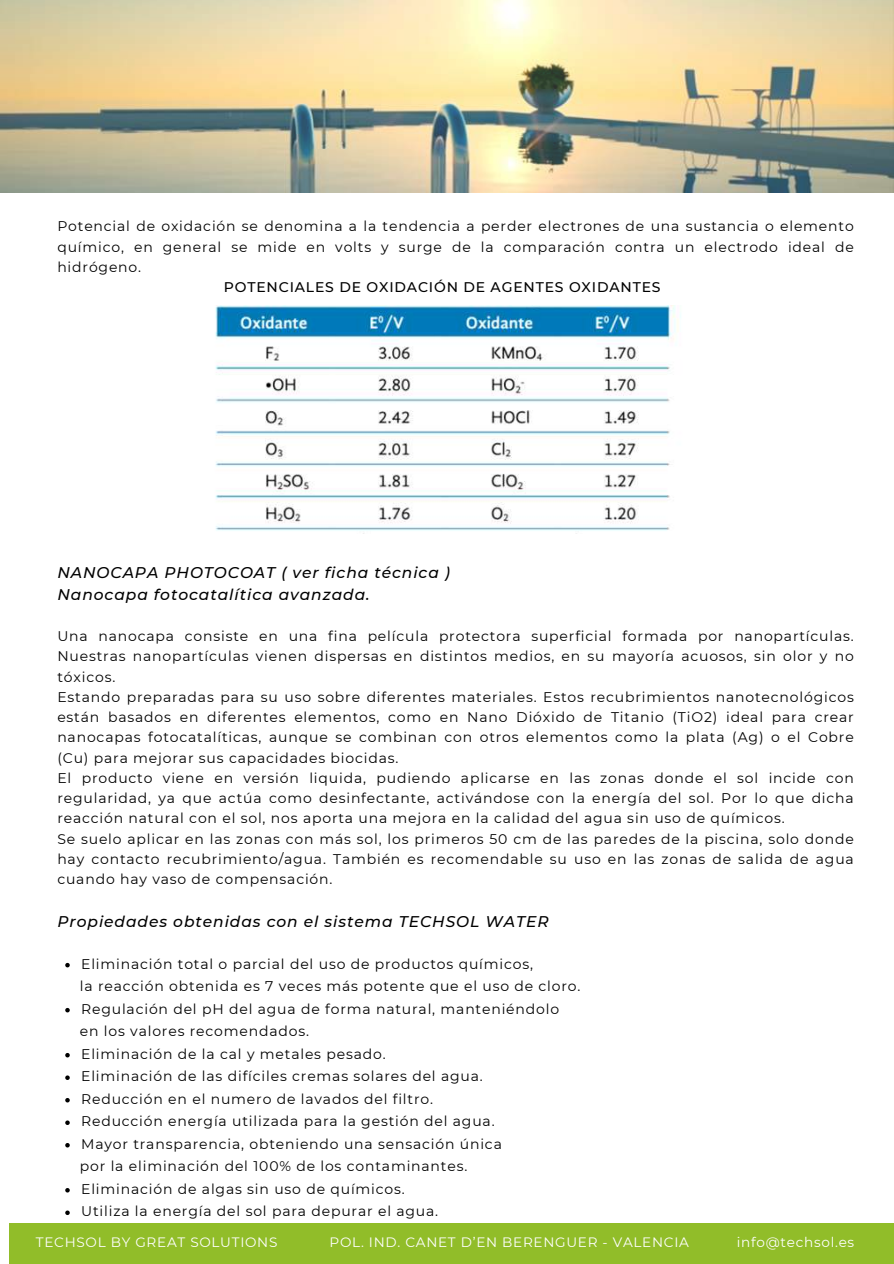
<style>
.page{position:relative;width:894px;height:1264px;background:#fff}
.page>*{position:absolute;margin:0;border:0;box-sizing:border-box;transform-origin:0 0}
.t1{font:italic 500 15.45px/22.5px "Montserrat";letter-spacing:.06em;color:#000}
.t2{font:13.95px/20.2px "Montserrat";letter-spacing:.06em;color:#000}
.t3{font:500 13.95px "Montserrat";letter-spacing:.06em;color:#000}
.t4{font:13.65px "Montserrat";letter-spacing:.055em;color:#fff}
</style>
<div class="page">
<div style="left:9px;top:1223px;width:884px;height:40px;background:#91bd29"></div>
<img style="left:0;top:0;width:893px;height:192px">
<svg style="left:65px;top:962px;width:5px;height:5px"></svg>
<svg style="left:65px;top:1007px;width:5px;height:5px"></svg>
<svg style="left:65px;top:1053px;width:5px;height:4px"></svg>
<svg style="left:65px;top:1075px;width:5px;height:4px"></svg>
<svg style="left:65px;top:1098px;width:5px;height:4px"></svg>
<svg style="left:65px;top:1120px;width:5px;height:4px"></svg>
<svg style="left:65px;top:1143px;width:5px;height:4px"></svg>
<svg style="left:65px;top:1188px;width:5px;height:4px"></svg>
<svg style="left:65px;top:1210px;width:5px;height:4px"></svg>
<img style="left:215px;top:305px;width:466px;height:226px">
<p class="t2" style="left:57px;top:216px;width:797px;text-align:justify">Potencial de oxidación se denomina a la tendencia a perder electrones de una sustancia o elemento químico, en general se mide en volts y surge de la comparación contra un electrodo ideal de hidrógeno.</p>
<p class="t3" style="left:224px;top:278px;width:438px">POTENCIALES DE OXIDACIÓN DE AGENTES OXIDANTES</p>
<p class="t1" style="left:57px;top:561px;width:394px">NANOCAPA PHOTOCOAT ( ver ficha técnica )<br>Nanocapa fotocatalítica avanzada.</p>
<p class="t2" style="left:57px;top:626px;width:797px">Una nanocapa consiste en una fina película protectora superficial formada por nanopartículas.<br>Nuestras nanopartículas vienen dispersas en distintos medios, en su mayoría acuosos, sin olor y no tóxicos.<br>Estando preparadas para su uso sobre diferentes materiales. Estos recubrimientos nanotecnológicos están basados en diferentes elementos, como en Nano Dióxido de Titanio (TiO2) ideal para crear nanocapas fotocatalíticas, aunque se combinan con otros elementos como la plata (Ag) o el Cobre (Cu) para mejorar sus capacidades biocidas.<br>El producto viene en versión liquida, pudiendo aplicarse en las zonas donde el sol incide con regularidad, ya que actúa como desinfectante, activándose con la energía del sol. Por lo que dicha reacción natural con el sol, nos aporta una mejora en la calidad del agua sin uso de químicos.<br>Se suelo aplicar en las zonas con más sol, los primeros 50 cm de las paredes de la piscina, solo donde hay contacto recubrimiento/agua. También es recomendable su uso en las zonas de salida de agua cuando hay vaso de compensación.</p>
<p class="t1" style="left:57px;top:910px;width:492px">Propiedades obtenidas con el sistema TECHSOL WATER</p>
<p class="t2" style="left:80px;top:952px;width:502px;line-height:22.5px">Eliminación total o parcial del uso de productos químicos,<br>la reacción obtenida es 7 veces más potente que el uso de cloro.<br>Regulación del pH del agua de forma natural, manteniéndolo<br>en los valores recomendados.<br>Eliminación de la cal y metales pesado.<br>Eliminación de las difíciles cremas solares del agua.<br>Reducción en el numero de lavados del filtro.<br>Reducción energía utilizada para la gestión del agua.<br>Mayor transparencia, obteniendo una sensación única<br>por la eliminación del 100% de los contaminantes.<br>Eliminación de algas sin uso de químicos.<br>Utiliza la energía del sol para depurar el agua.</p>
<p class="t4" style="left:36px;top:1233px;width:243px">TECHSOL BY GREAT SOLUTIONS</p>
<p class="t4" style="left:329px;top:1233px;width:361px">POL. IND. CANET D’EN BERENGUER - VALENCIA</p>
<p class="t4" style="left:736px;top:1233px;width:119px">info@techsol.es</p>
</div>
